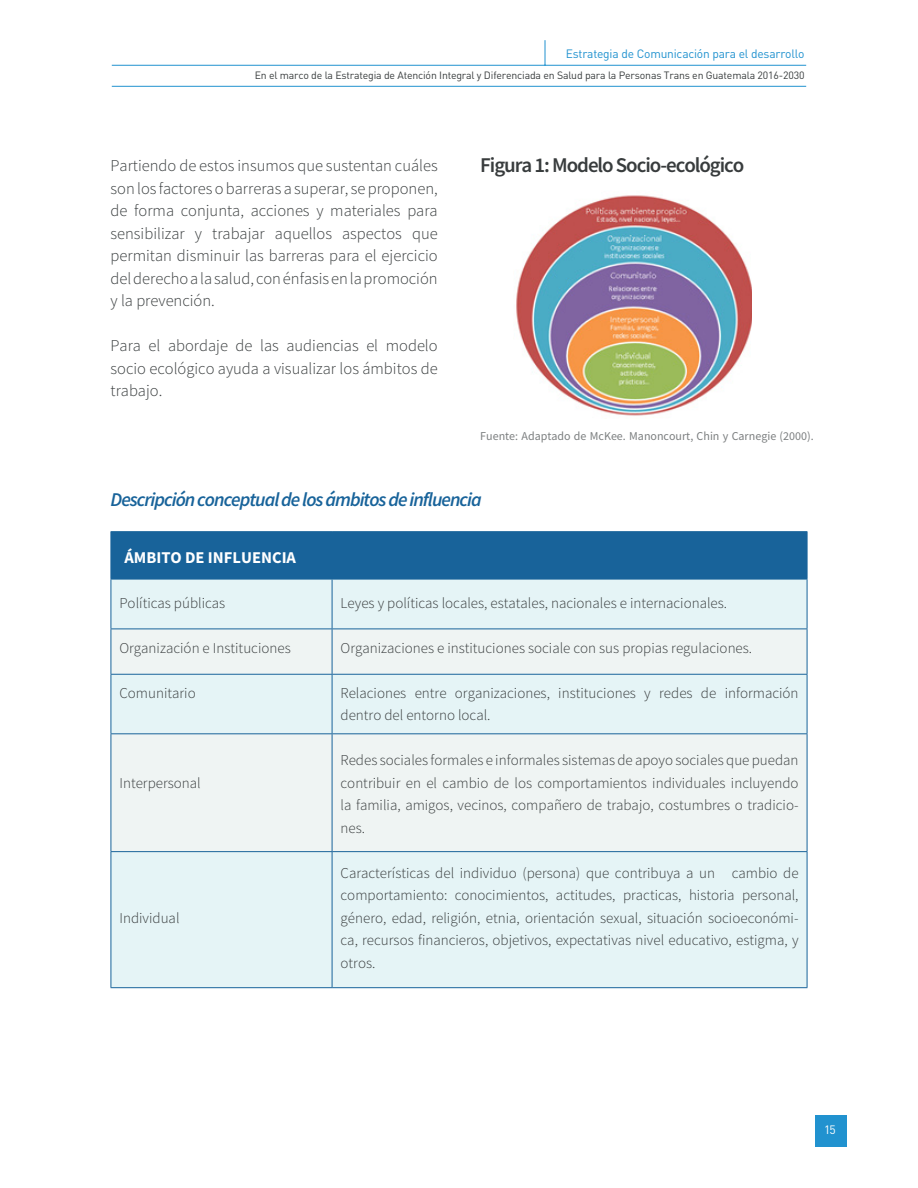
<style>
.page{position:relative;width:918px;height:1188px;background:#fff}
.page>*{position:absolute;margin:0;border:0;box-sizing:border-box;transform-origin:0 0}
.Titulo_nivel_3{font:600 21px "Source Sans Pro";letter-spacing:-.05em;color:#383c3d}
.Titulo_tablas{font:italic 600 19.5px "Source Sans Pro";letter-spacing:-.05em;color:#18639a}
.parrafos_de_texto{font:300 16.5px/22.5px "Source Sans Pro";color:#383c3d;text-align:justify}
.parrafos_de_texto-2{font:700 16.5px "Source Sans Pro";color:#fff}
.parrafos_de_texto-3{font:300 15px/22.5px "Source Sans Pro";color:#383c3d;text-align:justify}
.Pie_de_pagina{font:12px "Source Sans Pro";color:#7c7f80}
.t1{font:12px "DIN Pro";letter-spacing:-.015em;color:#2192cf}
.t2{font:12px "DIN Pro";color:#fff}
.t3{font:10.5px "DIN Pro";letter-spacing:-.015em;color:#383c3d}
</style>
<div class="page">
<div style="left:815px;top:1115px;width:32px;height:32px;background:#2192cf"></div>
<hr style="left:112px;top:86px;width:694px;height:1px;background:#2192cf">
<hr style="left:112px;top:65px;width:694px;height:1px;background:#2192cf">
<svg style="left:545px;top:40px;width:1px;height:25px"></svg>
<img style="left:516px;top:195px;width:236px;height:221px">
<div style="left:112px;top:532px;width:695px;height:47px;background:#18639a"></div>
<div style="left:112px;top:580px;width:695px;height:407px;background:#e5f4f6"></div>
<svg style="left:112px;top:630px;width:695px;height:221px;fill:#eff4f3"></svg>
<hr style="left:111px;top:531px;width:221px;height:1px;background:#18639a">
<hr style="left:111px;top:532px;width:1px;height:47px;background:#18639a">
<hr style="left:332px;top:531px;width:475px;height:1px;background:#18639a">
<hr style="left:332px;top:532px;width:1px;height:47px;background:#18639a">
<hr style="left:807px;top:532px;width:1px;height:47px;background:#18639a">
<hr style="left:111px;top:579px;width:221px;height:1px;background:#18639a">
<hr style="left:332px;top:579px;width:475px;height:1px;background:#18639a">
<hr style="left:111px;top:579px;width:1px;height:50px;background:#18639a">
<hr style="left:332px;top:579px;width:1px;height:50px;background:#18639a">
<hr style="left:807px;top:579px;width:1px;height:50px;background:#18639a">
<hr style="left:111px;top:629px;width:221px;height:1px;background:#18639a">
<hr style="left:111px;top:629px;width:1px;height:45px;background:#18639a">
<hr style="left:332px;top:629px;width:475px;height:1px;background:#18639a">
<hr style="left:332px;top:629px;width:1px;height:45px;background:#18639a">
<hr style="left:807px;top:629px;width:1px;height:45px;background:#18639a">
<hr style="left:111px;top:674px;width:221px;height:1px;background:#18639a">
<hr style="left:111px;top:675px;width:1px;height:58px;background:#18639a">
<hr style="left:332px;top:674px;width:475px;height:1px;background:#18639a">
<hr style="left:332px;top:675px;width:1px;height:58px;background:#18639a">
<hr style="left:807px;top:675px;width:1px;height:58px;background:#18639a">
<hr style="left:111px;top:733px;width:221px;height:1px;background:#18639a">
<hr style="left:111px;top:734px;width:1px;height:117px;background:#18639a">
<hr style="left:332px;top:733px;width:475px;height:1px;background:#18639a">
<hr style="left:332px;top:734px;width:1px;height:117px;background:#18639a">
<hr style="left:807px;top:734px;width:1px;height:117px;background:#18639a">
<hr style="left:111px;top:851px;width:221px;height:1px;background:#18639a">
<hr style="left:111px;top:852px;width:1px;height:135px;background:#18639a">
<hr style="left:332px;top:851px;width:475px;height:1px;background:#18639a">
<hr style="left:332px;top:852px;width:1px;height:135px;background:#18639a">
<hr style="left:807px;top:852px;width:1px;height:135px;background:#18639a">
<hr style="left:111px;top:987px;width:221px;height:1px;background:#18639a">
<hr style="left:332px;top:987px;width:475px;height:1px;background:#18639a">
<p class="t1" style="left:566px;top:46px;width:240px">Estrategia de Comunicación para el desarrollo</p>
<p class="t3" style="left:255px;top:68px;width:551px">En el marco de la Estrategia de Atención Integral y Diferenciada en Salud para la Personas Trans en Guatemala 2016-2030</p>
<p class="parrafos_de_texto" style="left:111px;top:155px;width:329px">Partiendo de estos insumos que sustentan cuáles son los factores o barreras a superar, se proponen, de forma conjunta, acciones y materiales para sensibilizar y trabajar aquellos aspectos que permitan disminuir las barreras para el ejercicio del derecho a la salud, con énfasis en la promoción y la prevención.</p>
<p class="parrafos_de_texto" style="left:111px;top:335px;width:329px">Para el abordaje de las audiencias el modelo socio ecológico ayuda a visualizar los ámbitos de trabajo.</p>
<p class="Titulo_nivel_3" style="left:480px;top:151px;width:266px">Figura 1: Modelo Socio-ecológico</p>
<p class="Pie_de_pagina" style="left:480px;top:428px;width:335px">Fuente: Adaptado de McKee. Manoncourt, Chin y Carnegie (2000).</p>
<p class="Titulo_tablas" style="left:111px;top:487px;width:373px">Descripción conceptual de los ámbitos de influencia</p>
<p class="parrafos_de_texto-2" style="left:124px;top:546px;width:173px">ÁMBITO DE INFLUENCIA</p>
<p class="parrafos_de_texto-3" style="left:119px;top:591px;width:107px">Políticas públicas</p>
<p class="parrafos_de_texto-3" style="left:341px;top:591px;width:388px">Leyes y políticas locales, estatales, nacionales e internacionales.</p>
<p class="parrafos_de_texto-3" style="left:119px;top:636px;width:173px">Organización e Instituciones</p>
<p class="parrafos_de_texto-3" style="left:341px;top:636px;width:413px">Organizaciones e instituciones sociale con sus propias regulaciones.</p>
<p class="parrafos_de_texto-3" style="left:119px;top:681px;width:78px">Comunitario</p>
<p class="parrafos_de_texto-3" style="left:341px;top:681px;width:459px">Relaciones entre organizaciones, instituciones y redes de información dentro del entorno local.</p>
<p class="parrafos_de_texto-3" style="left:119px;top:771px;width:83px">Interpersonal</p>
<p class="parrafos_de_texto-3" style="left:119px;top:906px;width:62px">Individual</p>
<p class="parrafos_de_texto-3" style="left:341px;top:749px;width:460px">Redes sociales formales e informales sistemas de apoyo sociales que puedan contribuir en el cambio de los comportamientos individuales incluyendo la familia, amigos, vecinos, compañero de trabajo, costumbres o tradicio&shy;nes.</p>
<p class="parrafos_de_texto-3" style="left:341px;top:861px;width:460px">Características del individuo (persona) que contribuya a un cambio de comportamiento: conocimientos, actitudes, practicas, historia personal, género, edad, religión, etnia, orientación sexual, situación socioeconómi&shy;ca, recursos financieros, objetivos, expectativas nivel educativo, estigma, y otros.</p>
<p class="t2" style="left:824px;top:1122px;width:13px">15</p>
</div>
